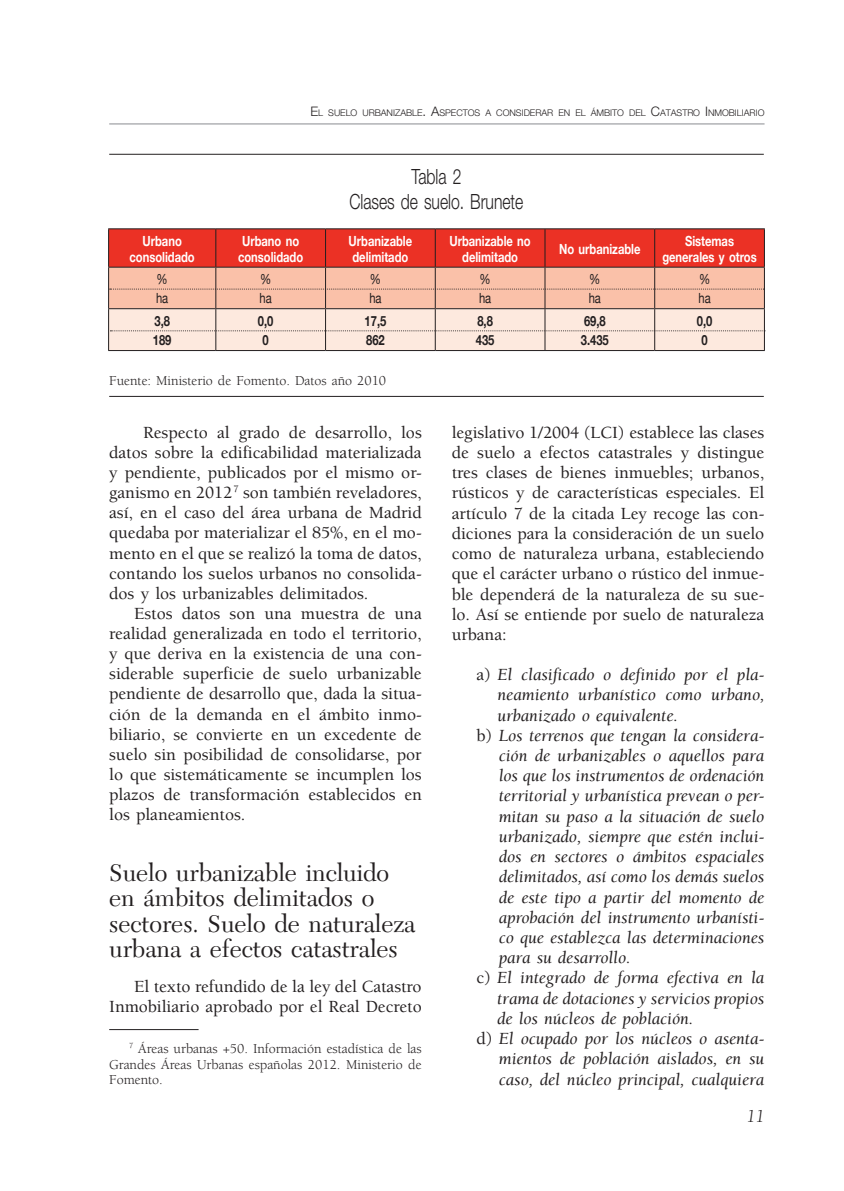
<style>
.page{position:relative;width:844px;height:1191px;background:#fff}
.page>*{position:absolute;margin:0;border:0;box-sizing:border-box;transform-origin:0 0}
.t1{font:25.2px/25.4px "New Caledonia";letter-spacing:-.005em;color:#231f20}
.t2{font:300 21px/24.5px "Helvetica Neue LT Std";letter-spacing:-.005em;color:#231f20;text-align:center;scale:.75 1}
.t3{font:italic 18.38px "Berkeley Std";color:#231f20}
.t4{font:500 17.5px/20.1px "Berkeley Std";letter-spacing:-.005em;color:#231f20;text-align:justify}
.t5{font:italic 17.5px "Berkeley Std";letter-spacing:-.005em;color:#231f20}
.t6{font:14px/15.8px "Berkeley Std";letter-spacing:-.005em;color:#231f20;text-align:justify}
.t7{font:700 14px/15.8px "Helvetica Neue";letter-spacing:-.005em;color:#fff;text-align:center;scale:.8 1}
.t8{font:700 14px/19.2px "Helvetica Neue";letter-spacing:-.005em;color:#231f20;scale:.8 1}
.t9{font:14px/19.2px "Helvetica Neue";letter-spacing:-.005em;color:#231f20;scale:.8 1}
.t10{font:300 9.1px "Helvetica Neue LT Std";letter-spacing:-.005em;color:#231f20}
.s1{font-size:13.12px}
.s2{font-weight:500;font-style:normal}
</style>
<div class="page">
<hr style="left:109px;top:123px;width:655px;height:2px;background:#bcbdc0">
<hr style="left:109px;top:1029px;width:89px;height:1px;background:#231f20">
<hr style="left:109px;top:154px;width:654px;height:1px;background:#231f20">
<hr style="left:109px;top:396px;width:654px;height:1px;background:#231f20">
<hr style="left:108px;top:228px;width:108px;height:1px;background:#231f20">
<hr style="left:216px;top:228px;width:109px;height:1px;background:#231f20">
<hr style="left:325px;top:228px;width:110px;height:1px;background:#231f20">
<hr style="left:435px;top:228px;width:110px;height:1px;background:#231f20">
<hr style="left:545px;top:228px;width:109px;height:1px;background:#231f20">
<hr style="left:654px;top:228px;width:110px;height:1px;background:#231f20">
<hr style="left:108px;top:308px;width:108px;height:1px;background:#231f20">
<hr style="left:108px;top:350px;width:108px;height:1px;background:#231f20">
<hr style="left:216px;top:350px;width:109px;height:1px;background:#231f20">
<hr style="left:325px;top:350px;width:110px;height:1px;background:#231f20">
<hr style="left:435px;top:350px;width:110px;height:1px;background:#231f20">
<hr style="left:545px;top:350px;width:109px;height:1px;background:#231f20">
<hr style="left:654px;top:350px;width:110px;height:1px;background:#231f20">
<hr style="left:108px;top:268px;width:1px;height:40px;background:#231f20">
<hr style="left:108px;top:309px;width:1px;height:41px;background:#231f20">
<hr style="left:108px;top:229px;width:1px;height:38px;background:#231f20">
<hr style="left:108px;top:267px;width:108px;height:1px;background:#231f20">
<svg style="left:109px;top:229px;width:655px;height:121px;background:#ef9c8d"></svg>
<p class="t10" style="left:310px;top:107px;width:455px"><span class="s1">E</span>L SUELO URBANIZABLE<span class="s1">. A</span>SPECTOS A CONSIDERAR EN EL ÁMBITO DEL <span class="s1">C</span>ATASTRO <span class="s1">I</span> NMOBILIARIO</p>
<p class="t2" style="left:349px;top:164px;width:233px">Tabla 2<br>Clases de suelo. Brunete</p>
<p class="t7" style="left:129px;top:233px;width:83px">Urbano consolidado</p>
<p class="t7" style="left:238px;top:233px;width:83px;text-align:left">Urbano no consolidado</p>
<p class="t7" style="left:348px;top:233px;width:81px;text-align:left">Urbanizable delimitado</p>
<p class="t7" style="left:449px;top:233px;width:103px">Urbanizable no delimitado</p>
<p class="t7" style="left:559px;top:241px;width:103px">No urbanizable</p>
<p class="t7" style="left:662px;top:233px;width:119px">Sistemas generales y otros</p>
<p class="t9" style="left:156px;top:269px;width:17px">% ha</p>
<p class="t9" style="left:259px;top:269px;width:17px">% ha</p>
<p class="t9" style="left:369px;top:269px;width:17px">% ha</p>
<p class="t9" style="left:479px;top:269px;width:17px">% ha</p>
<p class="t9" style="left:588px;top:269px;width:17px">% ha</p>
<p class="t9" style="left:698px;top:269px;width:17px">% ha</p>
<p class="t8" style="left:153px;top:311px;width:25px">3,8<br>189</p>
<p class="t8" style="left:258px;top:311px;width:21px;text-align:center">0,0<br>0</p>
<p class="t8" style="left:364px;top:311px;width:29px">17,5<br>862</p>
<p class="t8" style="left:475px;top:311px;width:25px">8,8<br>435</p>
<p class="t8" style="left:580px;top:311px;width:36px">69,8<br>3.435</p>
<p class="t8" style="left:696px;top:311px;width:21px;text-align:center">0,0<br>0</p>
<p class="t6" style="left:109px;top:372px;width:278px">Fuente: Ministerio de Fomento. Datos año 2010</p>
<p class="t4" style="left:109px;top:422px;width:314px;text-indent:34px">Respecto al grado de desarrollo, los datos sobre la edificabilidad materializada y pendiente, publicados por el mismo or&shy;ganismo en 2012<sup>7</sup> son también reveladores, así, en el caso del área urbana de Madrid quedaba por materializar el 85%, en el mo&shy;mento en el que se realizó la toma de datos, contando los suelos urbanos no consolida&shy;dos y los urbanizables delimitados.</p>
<p class="t4" style="left:109px;top:604px;width:314px;text-indent:25px">Estos datos son una muestra de una realidad generalizada en todo el territorio, y que deriva en la existencia de una con&shy;siderable superficie de suelo urbanizable pendiente de desarrollo que, dada la situa&shy;ción de la demanda en el ámbito inmo&shy;biliario, se convierte en un excedente de suelo sin posibilidad de consolidarse, por lo que sistemáticamente se incumplen los plazos de transformación establecidos en los planeamientos.</p>
<h1 class="t1" style="left:109px;top:860px;width:307px">Suelo urbanizable incluido en ámbitos delimitados o sectores. Suelo de naturaleza urbana a efectos catastrales</h1>
<p class="t4" style="left:109px;top:976px;width:314px;text-align:right">El texto refundido de la ley del Catastro<br>Inmobiliario aprobado por el Real Decreto</p>
<p class="t6" style="left:109px;top:1040px;width:314px;text-indent:20px"><sup>7</sup> Áreas urbanas +50. Información estadística de las Grandes Áreas Urbanas españolas 2012. Ministerio de Fomento.</p>
<p class="t4" style="left:451px;top:422px;width:314px">legislativo 1/2004 (LCI) establece las clases de suelo a efectos catastrales y distingue tres clases de bienes inmuebles; urbanos, rústicos y de características especiales. El artículo 7 de la citada Ley recoge las con&shy;diciones para la consideración de un suelo como de naturaleza urbana, estableciendo que el carácter urbano o rústico del inmue&shy;ble dependerá de la naturaleza de su sue&shy;lo. Así se entiende por suelo de naturaleza urbana:</p>
<p class="t5" style="left:476px;top:665px;width:289px"><span class="s2">a)</span> El clasificado o definido por el pla-</p>
<p class="t5" style="left:497px;top:685px;width:268px">neamiento urbanístico como urbano,</p>
<p class="t5" style="left:497px;top:705px;width:182px">urbanizado o equivalente.</p>
<p class="t5" style="left:476px;top:726px;width:289px"><span class="s2">b)</span> Los terrenos que tengan la considera-</p>
<p class="t5" style="left:498px;top:746px;width:267px">ción de urbanizables o aquellos para</p>
<p class="t5" style="left:498px;top:766px;width:267px">los que los instrumentos de ordenación</p>
<p class="t5" style="left:498px;top:786px;width:267px">territorial y urbanística prevean o per-</p>
<p class="t5" style="left:498px;top:807px;width:267px">mitan su paso a la situación de suelo</p>
<p class="t5" style="left:498px;top:827px;width:267px">urbanizado, siempre que estén inclui-</p>
<p class="t5" style="left:498px;top:847px;width:267px">dos en sectores o ámbitos espaciales</p>
<p class="t5" style="left:498px;top:867px;width:267px">delimitados, así como los demás suelos</p>
<p class="t5" style="left:498px;top:887px;width:267px">de este tipo a partir del momento de</p>
<p class="t5" style="left:498px;top:908px;width:267px">aprobación del instrumento urbanísti-</p>
<p class="t5" style="left:498px;top:928px;width:267px">co que establezca las determinaciones</p>
<p class="t5" style="left:498px;top:948px;width:133px">para su desarrollo.</p>
<p class="t5" style="left:476px;top:968px;width:289px"><span class="s2">c)</span> El integrado de forma efectiva en la</p>
<p class="t5" style="left:497px;top:988px;width:268px">trama de dotaciones y servicios propios</p>
<p class="t5" style="left:497px;top:1009px;width:197px">de los núcleos de población.</p>
<p class="t5" style="left:476px;top:1029px;width:289px"><span class="s2">d)</span> El ocupado por los núcleos o asenta-</p>
<p class="t5" style="left:498px;top:1049px;width:267px">mientos de población aislados, en su</p>
<p class="t5" style="left:498px;top:1069px;width:267px">caso, del núcleo principal, cualquiera</p>
<p class="t3" style="left:746px;top:1106px;width:19px">11</p>
</div>
